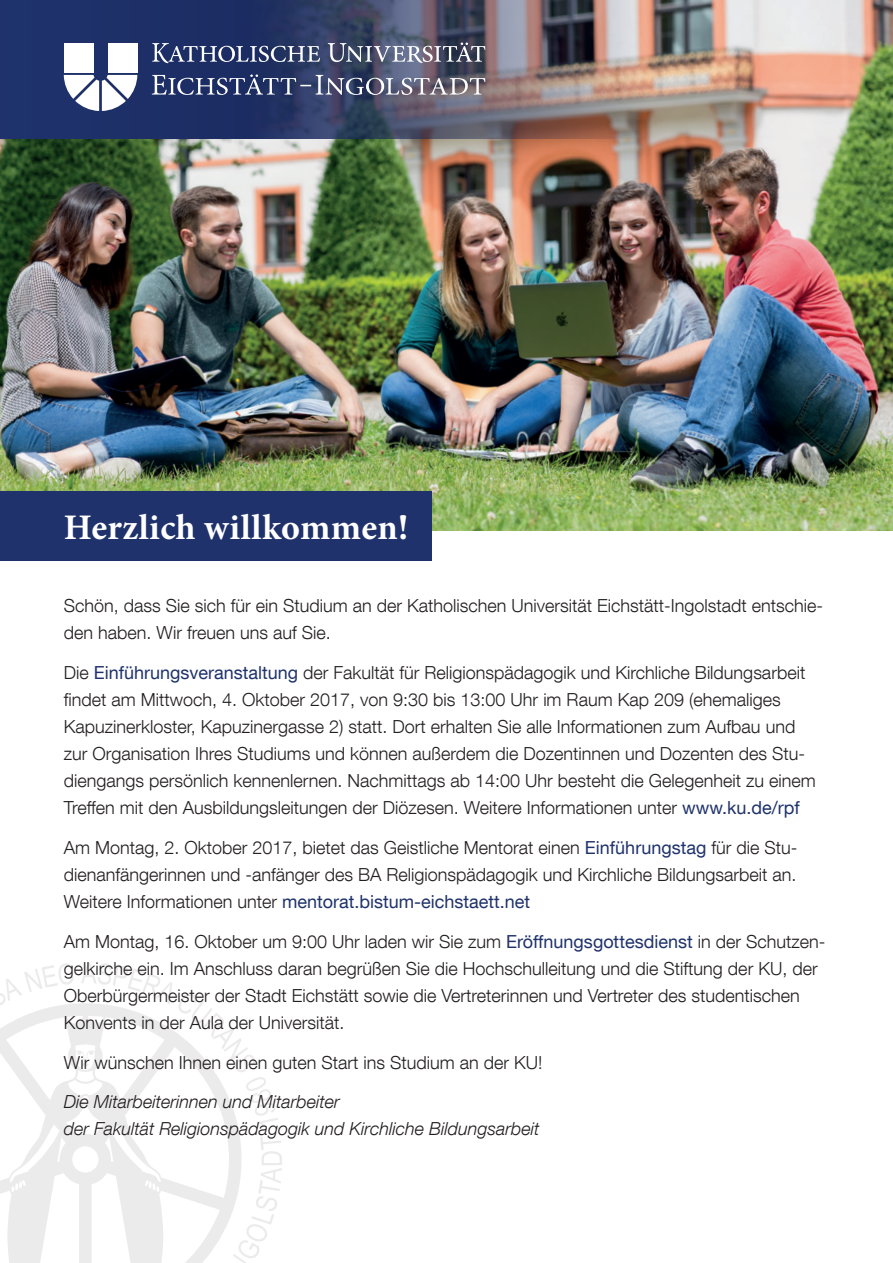
<style>
.page{position:relative;width:893px;height:1263px;background:#fff}
.page>*{position:absolute;margin:0;border:0;box-sizing:border-box;transform-origin:0 0}
.t1{font:700 36px "Minion Pro";letter-spacing:.01em;color:#fff}
.t2{font:300 18px/27px "Helvetica Neue LT Com";color:#231f20}
.t3{font:italic 300 18px/27px "Helvetica Neue LT Com";color:#231f20}
.s1{font-weight:400;color:#1f326b}
</style>
<div class="page">
<img style="left:0;top:0;width:893px;height:530px">
<img style="left:0;top:0;width:791px;height:139px">
<svg style="left:152px;top:74px;width:333px;height:21px;background:#606786"></svg>
<svg style="left:152px;top:43px;width:333px;height:20px;background:#616a88"></svg>
<div style="left:64px;top:43px;width:29px;height:30px;background:#fff"></div>
<div style="left:108px;top:43px;width:29px;height:30px;background:#fff"></div>
<svg style="left:64px;top:75px;width:73px;height:36px"></svg>
<div style="left:0;top:491px;width:432px;height:69px;background:#1f326b"></div>
<svg style="left:242px;top:1137px;width:40px;height:126px"></svg>
<svg style="left:0;top:1003px;width:242px;height:260px"></svg>
<svg style="left:0;top:963px;width:74px;height:43px"></svg>
<svg style="left:81px;top:963px;width:91px;height:41px"></svg>
<svg style="left:178px;top:993px;width:100px;height:134px"></svg>
<h1 class="t1" style="left:64px;top:506px;width:346px">Herzlich willkommen!</h1>
<p class="t2" style="left:64px;top:592px;width:761px">Schön, dass Sie sich für ein Studium an der Katholischen Universität Eichstätt-Ingolstadt entschie&shy;den haben. Wir freuen uns auf Sie.</p>
<p class="t2" style="left:64px;top:659px;width:753px">Die <span class="s1">Einführungsveranstaltung</span> der Fakultät für Religionspädagogik und Kirchliche Bildungsarbeit findet am Mittwoch, 4. Oktober 2017, von 9:30 bis 13:00 Uhr im Raum Kap 209 (ehemaliges Kapuzinerkloster, Kapuzinergasse 2) statt. Dort erhalten Sie alle Informationen zum Aufbau und zur Organisation Ihres Studiums und können außerdem die Dozentinnen und Dozenten des Stu&shy;diengangs persönlich kennenlernen. Nachmittags ab 14:00 Uhr besteht die Gelegenheit zu einem Treffen mit den Ausbildungsleitungen der Diözesen. Weitere Informationen unter <span class="s1">www.ku.de/rpf</span></p>
<p class="t2" style="left:64px;top:834px;width:735px;text-align:justify">Am Montag, 2. Oktober 2017, bietet das Geistliche Mentorat einen <span class="s1">Einführungstag</span> für die Stu&shy;dienanfängerinnen und -anfänger des BA Religionspädagogik und Kirchliche Bildungsarbeit an.<br>Weitere Informationen unter <span class="s1">mentorat.bistum-eichstaett.net</span></p>
<p class="t2" style="left:64px;top:927px;width:763px">Am Montag, 16. Oktober um 9:00 Uhr laden wir Sie zum <span class="s1">Eröffnungsgottesdienst</span> in der Schutzen&shy;gelkirche ein. Im Anschluss daran begrüßen Sie die Hochschulleitung und die Stiftung der KU, der Oberbürgermeister der Stadt Eichstätt sowie die Vertreterinnen und Vertreter des studentischen Konvents in der Aula der Universität.</p>
<p class="t2" style="left:64px;top:1048px;width:480px">Wir wünschen Ihnen einen guten Start ins Studium an der KU!</p>
<p class="t3" style="left:64px;top:1088px;width:477px">Die Mitarbeiterinnen und Mitarbeiter<br>der Fakultät Religionspädagogik und Kirchliche Bildungsarbeit</p>
</div>
